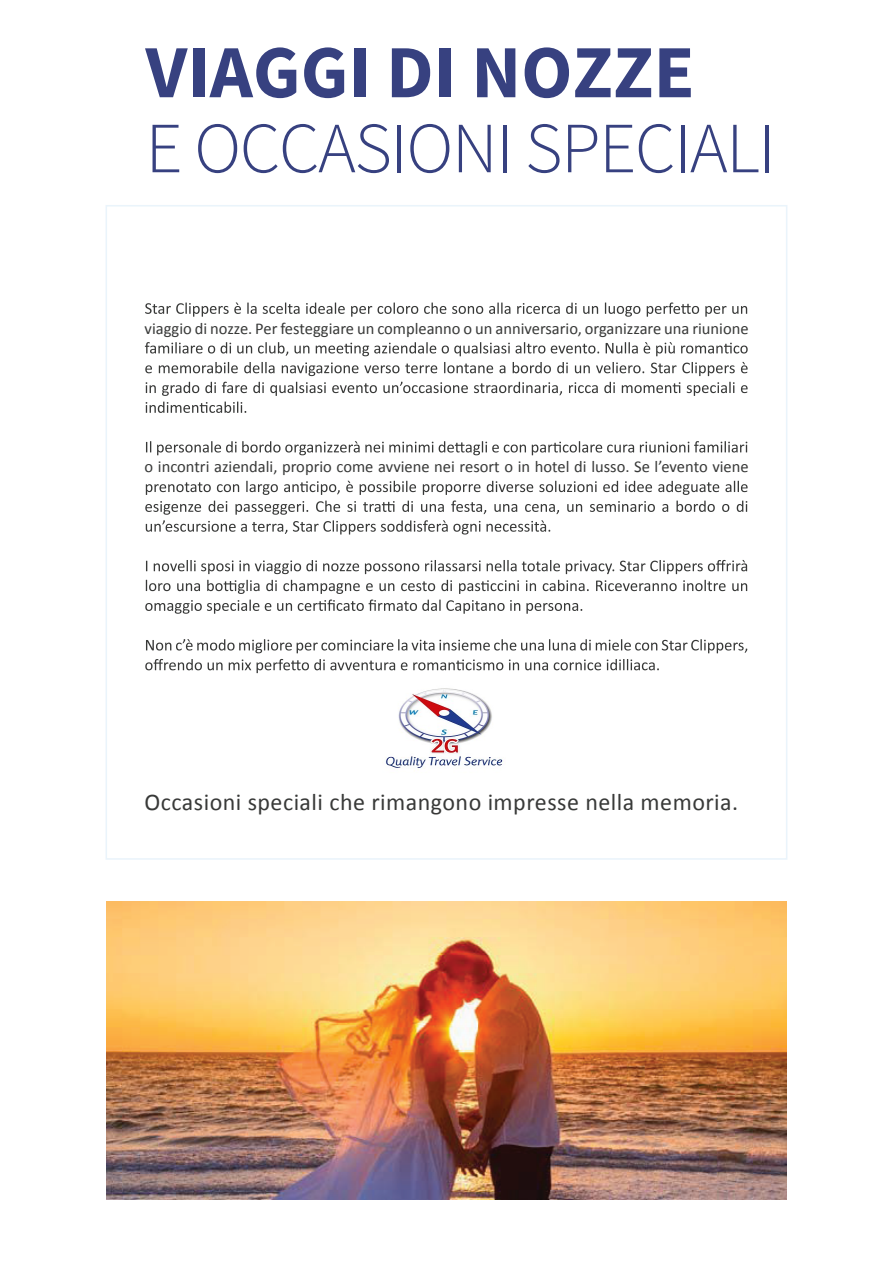
<style>
.page{position:relative;width:893px;height:1263px;background:#fff}
.page>*{position:absolute;margin:0;border:0;box-sizing:border-box;transform-origin:0 0}
.t1{font:700 75px "Source Sans Pro";color:#374180}
.t2{font:300 72px "Source Sans Pro";letter-spacing:-.02em;color:#374180}
.t3{font:24px "Calibri";letter-spacing:.02em;color:#383938}
.t4{font:16.5px "Calibri";color:#383938}
</style>
<div class="page">
<img style="left:106px;top:901px;width:681px;height:298px">
<svg style="left:145px;top:302px;width:602px;height:15px"></svg>
<svg style="left:145px;top:342px;width:603px;height:14px"></svg>
<svg style="left:145px;top:362px;width:603px;height:14px"></svg>
<svg style="left:146px;top:382px;width:602px;height:14px"></svg>
<svg style="left:146px;top:402px;width:100px;height:11px"></svg>
<svg style="left:146px;top:441px;width:601px;height:14px"></svg>
<svg style="left:145px;top:481px;width:603px;height:53px"></svg>
<svg style="left:146px;top:560px;width:171px;height:14px"></svg>
<svg style="left:323px;top:560px;width:424px;height:14px"></svg>
<svg style="left:145px;top:580px;width:602px;height:34px"></svg>
<svg style="left:146px;top:639px;width:601px;height:14px"></svg>
<svg style="left:145px;top:659px;width:514px;height:14px"></svg>
<img style="left:385px;top:688px;width:119px;height:81px">
<h1 class="t1" style="left:146px;top:22px;width:551px">VIAGGI DI NOZZE</h1>
<h2 class="t2" style="left:146px;top:104px;width:632px">E OCCASIONI SPECIALI</h2>
<p class="t4" style="left:145px;top:318px;width:606px">viaggio di nozze. Per festeggiare un compleanno o un anniversario, organizzare una riunione</p>
<p class="t4" style="left:145px;top:456px;width:606px">o incontri aziendali, proprio come avviene nei resort o in hotel di lusso. Se l’evento viene</p>
<h3 class="t3" style="left:145px;top:787px;width:595px">Occasioni speciali che rimangono impresse nella memoria.</h3>
</div>
